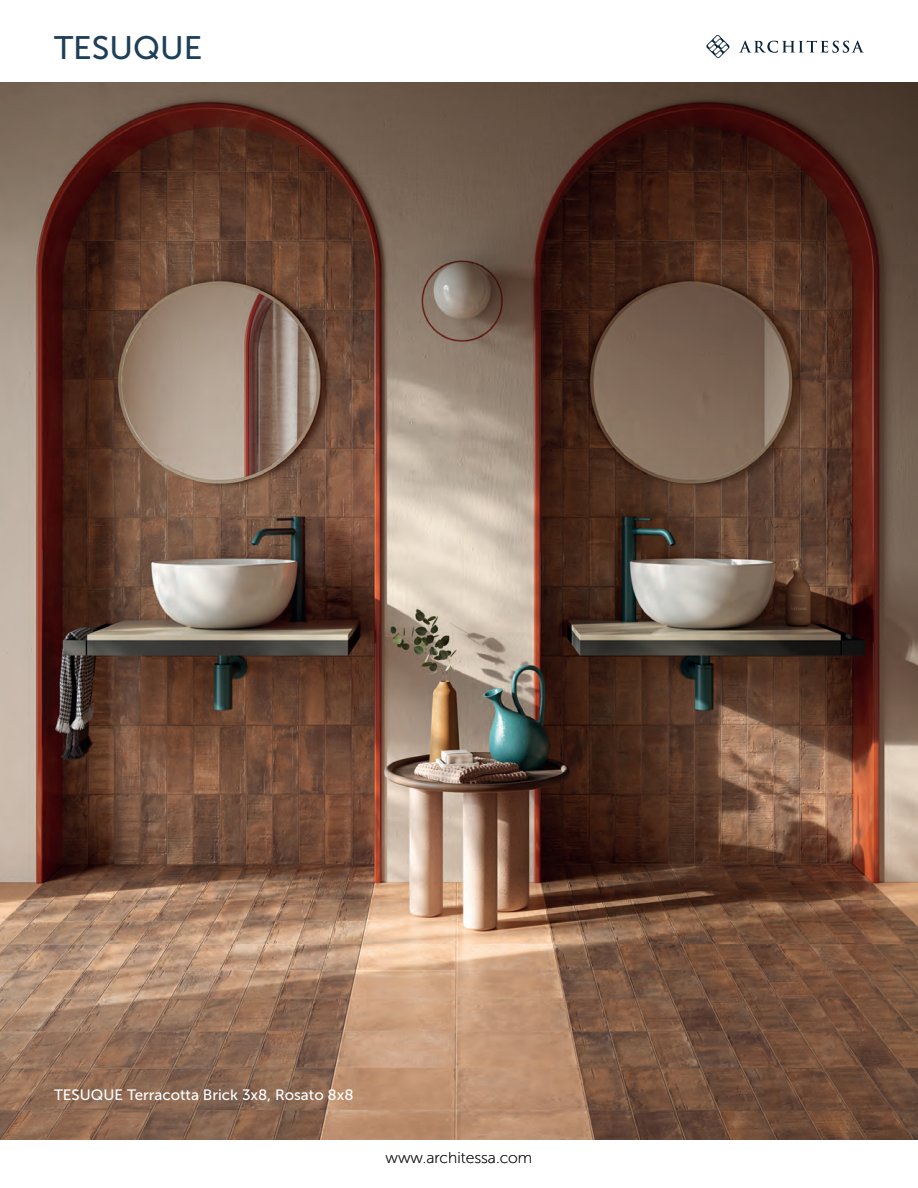
<style>
.page{position:relative;width:918px;height:1188px;background:#fff}
.page>*{position:absolute;margin:0;border:0;box-sizing:border-box;transform-origin:0 0}
.t1{font:32.4px "Museo Sans 500";color:#1e3f59}
.t2{font:15.6px "Museo Sans 100";color:#231f20}
.t3{font:15px "Museo Sans 500";color:#fff}
</style>
<div class="page">
<svg style="left:706px;top:35px;width:24px;height:23px"></svg>
<svg style="left:739px;top:41px;width:125px;height:12px"></svg>
<img style="left:0;top:82px;width:918px;height:1057px">
<h1 class="t1" style="left:54px;top:30px;width:150px">TESUQUE</h1>
<p class="t3" style="left:54px;top:1086px;width:301px">TESUQUE Terracotta Brick 3x8, Rosato 8x8</p>
<p class="t3" style="left:54px;top:1086px;width:76px">White Text</p>
<p class="t2" style="left:386px;top:1149px;width:148px">www.architessa.com</p>
</div>
